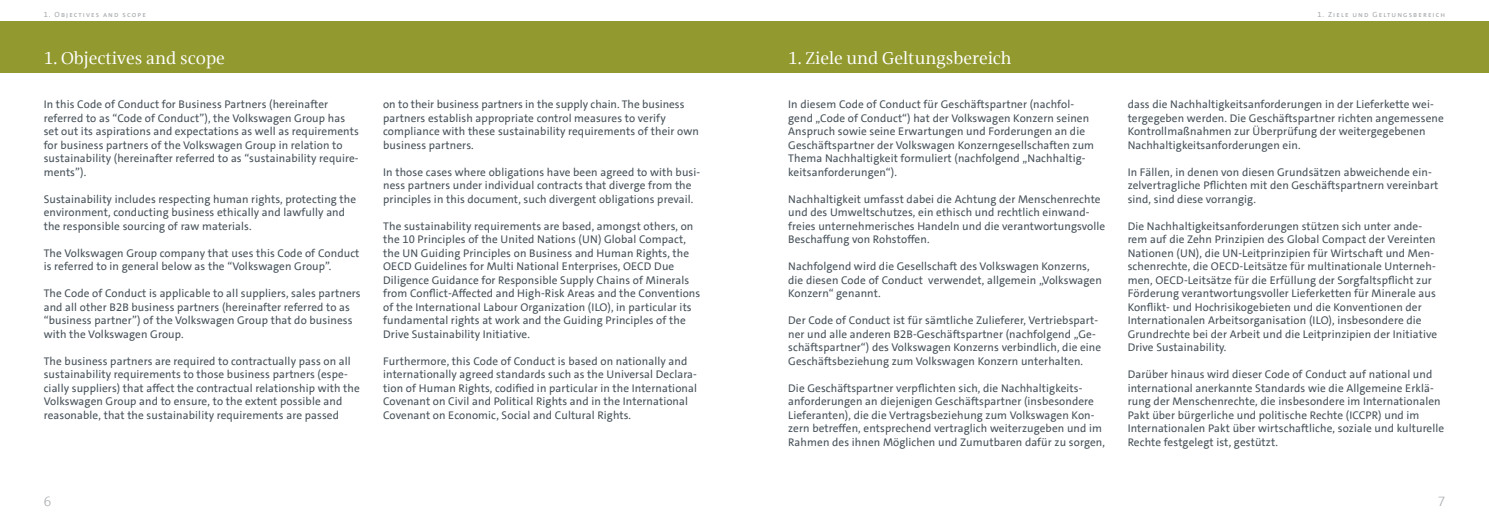
<style>
.page{position:relative;width:1489px;height:525px;background:#fff}
.page>*{position:absolute;margin:0;border:0;box-sizing:border-box;transform-origin:0 0}
.t1{font:17.5px "VWAG The Antiqua";color:#fff}
.t2{font:300 13.75px "VWAG The Sans";color:#a7a9ac}
.t3{font:11.25px/13.5px "VWAG The Sans";letter-spacing:.01em;color:#48535b}
.t4{font:7.5px "VWAG The Sans";letter-spacing:.15em;color:#a7a9ac}
</style>
<div class="page">
<div style="left:0;top:22px;width:1488px;height:51px;background:#91992f"></div>
<p class="t4" style="left:44px;top:10px;width:104px">1. Objectives and scope</p>
<p class="t4" style="left:1317px;top:10px;width:129px">1. Ziele und Geltungsbereich</p>
<h1 class="t1" style="left:44px;top:46px;width:183px">1. Objectives and scope</h1>
<h1 class="t1" style="left:788px;top:46px;width:225px">1. Ziele und Geltungsbereich</h1>
<p class="t3" style="left:788px;top:98px;width:307px">In diesem Code of Conduct für Geschäftspartner (nachfol&shy;gend „Code of Conduct“) hat der Volkswagen Konzern seinen Anspruch sowie seine Erwartungen und Forderungen an die Geschäftspartner der Volkswagen Konzerngesellschaften zum Thema Nachhaltigkeit formuliert (nachfolgend „Nachhaltig&shy;keitsanforderungen“).</p>
<p class="t3" style="left:788px;top:192px;width:318px">Nachhaltigkeit umfasst dabei die Achtung der Menschenrechte und des Umweltschutzes, ein ethisch und rechtlich einwand&shy;freies unternehmerisches Handeln und die verantwortungsvolle Beschaffung von Rohstoffen.</p>
<p class="t3" style="left:788px;top:260px;width:315px">Nachfolgend wird die Gesellschaft des Volkswagen Konzerns, die diesen Code of Conduct verwendet, allgemein „Volkswagen<br>Konzern“ genannt.</p>
<p class="t3" style="left:788px;top:314px;width:314px">Der Code of Conduct ist für sämtliche Zulieferer, Vertriebspart&shy;ner und alle anderen B2B-Geschäftspartner (nachfolgend „Ge&shy;schäftspartner“) des Volkswagen Konzerns verbindlich, die eine Geschäftsbeziehung zum Volkswagen Konzern unterhalten.</p>
<p class="t3" style="left:788px;top:381px;width:318px">Die Geschäftspartner verpflichten sich, die Nachhaltigkeits&shy;anforderungen an diejenigen Geschäftspartner (insbesondere Lieferanten), die die Vertragsbeziehung zum Volkswagen Kon&shy;zern betreffen, entsprechend vertraglich weiterzugeben und im Rahmen des ihnen Möglichen und Zumutbaren dafür zu sorgen,</p>
<p class="t3" style="left:44px;top:98px;width:316px">In this Code of Conduct for Business Partners (hereinafter referred to as “Code of Conduct”), the Volkswagen Group has set out its aspirations and expectations as well as requirements for business partners of the Volkswagen Group in relation to sustainability (hereinafter referred to as “sustainability require&shy;ments”).</p>
<p class="t3" style="left:44px;top:192px;width:314px">Sustainability includes respecting human rights, protecting the environment, conducting business ethically and lawfully and the responsible sourcing of raw materials.</p>
<p class="t3" style="left:44px;top:246px;width:317px">The Volkswagen Group company that uses this Code of Conduct is referred to in general below as the “Volkswagen Group”.</p>
<p class="t3" style="left:44px;top:287px;width:318px">The Code of Conduct is applicable to all suppliers, sales partners and all other B2B business partners (hereinafter referred to as “business partner”) of the Volkswagen Group that do business with the Volkswagen Group.</p>
<p class="t3" style="left:44px;top:354px;width:317px">The business partners are required to contractually pass on all sustainability requirements to those business partners (espe&shy;cially suppliers) that affect the contractual relationship with the Volkswagen Group and to ensure, to the extent possible and reasonable, that the sustainability requirements are passed</p>
<p class="t3" style="left:383px;top:98px;width:317px">on to their business partners in the supply chain. The business partners establish appropriate control measures to verify compliance with these sustainability requirements of their own business partners.</p>
<p class="t3" style="left:383px;top:165px;width:318px">In those cases where obligations have been agreed to with busi&shy;ness partners under individual contracts that diverge from the principles in this document, such divergent obligations prevail.</p>
<p class="t3" style="left:383px;top:219px;width:319px">The sustainability requirements are based, amongst others, on the 10 Principles of the United Nations (UN) Global Compact, the UN Guiding Principles on Business and Human Rights, the OECD Guidelines for Multi National Enterprises, OECD Due Diligence Guidance for Responsible Supply Chains of Minerals from Conflict-Affected and High-Risk Areas and the Conventions of the International Labour Organization (ILO), in particular its fundamental rights at work and the Guiding Principles of the Drive Sustainability Initiative.</p>
<p class="t3" style="left:383px;top:354px;width:315px">Furthermore, this Code of Conduct is based on nationally and internationally agreed standards such as the Universal Declara&shy;tion of Human Rights, codified in particular in the International Covenant on Civil and Political Rights and in the International Covenant on Economic, Social and Cultural Rights.</p>
<p class="t3" style="left:1127px;top:98px;width:318px">dass die Nachhaltigkeitsanforderungen in der Lieferkette wei&shy;tergegeben werden. Die Geschäftspartner richten angemessene Kontrollmaßnahmen zur Überprüfung der weitergegebenen Nachhaltigkeitsanforderungen ein.</p>
<p class="t3" style="left:1127px;top:165px;width:312px">In Fällen, in denen von diesen Grundsätzen abweichende ein&shy;zelvertragliche Pflichten mit den Geschäftspartnern vereinbart sind, sind diese vorrangig.</p>
<p class="t3" style="left:1127px;top:219px;width:311px">Die Nachhaltigkeitsanforderungen stützen sich unter ande&shy;rem auf die Zehn Prinzipien des Global Compact der Vereinten Nationen (UN), die UN-Leitprinzipien für Wirtschaft und Men&shy;schenrechte, die OECD-Leitsätze für multinationale Unterneh&shy;men, OECD-Leitsätze für die Erfüllung der Sorgfaltspflicht zur Förderung verantwortungsvoller Lieferketten für Minerale aus Konflikt- und Hochrisikogebieten und die Konventionen der Internationalen Arbeitsorganisation (ILO), insbesondere die Grundrechte bei der Arbeit und die Leitprinzipien der Initiative Drive Sustainability.</p>
<p class="t3" style="left:1127px;top:368px;width:318px">Darüber hinaus wird dieser Code of Conduct auf national und international anerkannte Standards wie die Allgemeine Erklä&shy;rung der Menschenrechte, die insbesondere im Internationalen Pakt über bürgerliche und politische Rechte (ICCPR) und im Internationalen Pakt über wirtschaftliche, soziale und kulturelle Rechte festgelegt ist, gestützt.</p>
<p class="t2" style="left:44px;top:492px;width:9px">6</p>
<p class="t2" style="left:1437px;top:492px;width:9px">7</p>
</div>
